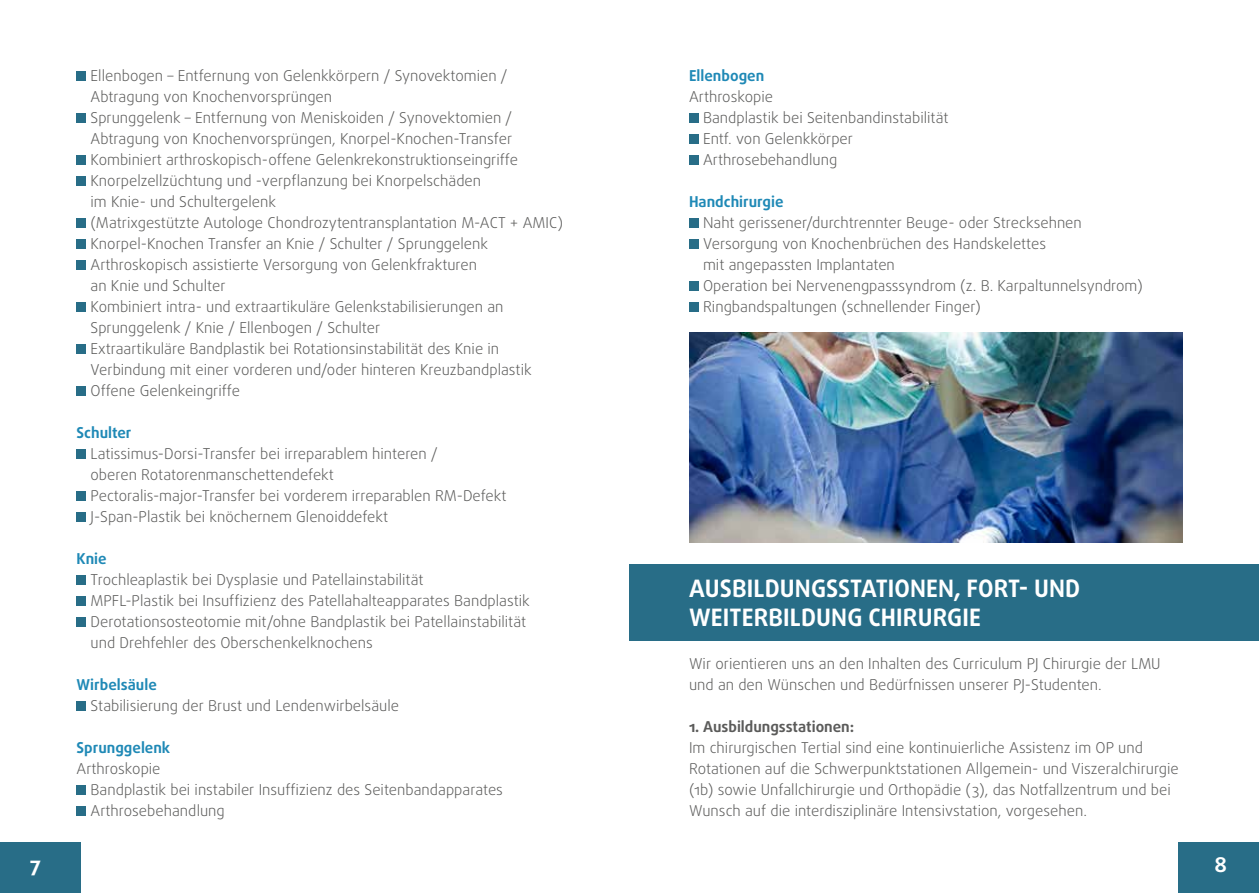
<style>
.page{position:relative;width:1259px;height:893px;background:#fff}
.page>*{position:absolute;margin:0;border:0;box-sizing:border-box;transform-origin:0 0}
.t1{font:700 24px/28.8px "Daxline Pro";letter-spacing:.005em;color:#fff}
.t2{font:700 21px "Daxline Pro";color:#fff}
.t3{font:300 15px/21px "Daxline Pro";color:#5b5b5a}
.t4{font:700 15px "Daxline Pro";color:#1f89b6}
.t5{font:700 15px "Daxline Pro";color:#5b5b5a}
</style>
<div class="page">
<div style="left:0;top:842px;width:81px;height:51px;background:#286d87"></div>
<div style="left:1178px;top:842px;width:81px;height:51px;background:#286d87"></div>
<div style="left:77px;top:71px;width:9px;height:10px;background:#286d87"></div>
<div style="left:77px;top:113px;width:9px;height:10px;background:#286d87"></div>
<div style="left:77px;top:155px;width:9px;height:10px;background:#286d87"></div>
<div style="left:77px;top:176px;width:9px;height:10px;background:#286d87"></div>
<div style="left:77px;top:218px;width:9px;height:10px;background:#286d87"></div>
<div style="left:77px;top:239px;width:9px;height:10px;background:#286d87"></div>
<div style="left:77px;top:260px;width:9px;height:10px;background:#286d87"></div>
<div style="left:77px;top:302px;width:9px;height:10px;background:#286d87"></div>
<div style="left:77px;top:344px;width:9px;height:10px;background:#286d87"></div>
<div style="left:77px;top:386px;width:9px;height:10px;background:#286d87"></div>
<div style="left:77px;top:449px;width:9px;height:10px;background:#286d87"></div>
<div style="left:77px;top:491px;width:9px;height:10px;background:#286d87"></div>
<div style="left:77px;top:512px;width:9px;height:10px;background:#286d87"></div>
<div style="left:77px;top:575px;width:9px;height:10px;background:#286d87"></div>
<div style="left:77px;top:596px;width:9px;height:10px;background:#286d87"></div>
<div style="left:77px;top:617px;width:9px;height:10px;background:#286d87"></div>
<div style="left:77px;top:785px;width:9px;height:10px;background:#286d87"></div>
<div style="left:77px;top:806px;width:9px;height:10px;background:#286d87"></div>
<div style="left:689px;top:113px;width:10px;height:10px;background:#286d87"></div>
<div style="left:689px;top:134px;width:10px;height:10px;background:#286d87"></div>
<div style="left:689px;top:155px;width:10px;height:10px;background:#286d87"></div>
<div style="left:689px;top:218px;width:10px;height:10px;background:#286d87"></div>
<div style="left:689px;top:239px;width:10px;height:10px;background:#286d87"></div>
<div style="left:689px;top:281px;width:10px;height:10px;background:#286d87"></div>
<div style="left:689px;top:302px;width:10px;height:10px;background:#286d87"></div>
<img style="left:689px;top:333px;width:493px;height:210px">
<div style="left:77px;top:701px;width:9px;height:10px;background:#286d87"></div>
<div style="left:629px;top:564px;width:630px;height:77px;background:#286d87"></div>
<p class="t3" style="left:91px;top:65px;width:474px">Ellenbogen – Entfernung von Gelenkkörpern / Synovektomien / Abtragung von Knochenvorsprüngen<br>Sprunggelenk – Entfernung von Meniskoiden / Synovektomien / Abtragung von Knochenvorsprüngen, Knorpel-Knochen-Transfer Kombiniert arthroskopisch-offene Gelenkrekonstruktionseingriffe Knorpelzellzüchtung und -verpflanzung bei Knorpelschäden<br>im Knie- und Schultergelenk<br>(Matrixgestützte Autologe Chondrozytentransplantation M-ACT + AMIC)<br>Knorpel-Knochen Transfer an Knie / Schulter / Sprunggelenk Arthroskopisch assistierte Versorgung von Gelenkfrakturen<br>an Knie und Schulter<br>Kombiniert intra- und extraartikuläre Gelenkstabilisierungen an Sprunggelenk / Knie / Ellenbogen / Schulter<br>Extraartikuläre Bandplastik bei Rotationsinstabilität des Knie in Verbindung mit einer vorderen und/oder hinteren Kreuzbandplastik Offene Gelenkeingriffe</p>
<p class="t4" style="left:77px;top:422px;width:56px">Schulter</p>
<p class="t3" style="left:91px;top:443px;width:417px">Latissimus-Dorsi-Transfer bei irreparablem hinteren /<br>oberen Rotatorenmanschettendefekt<br>Pectoralis-major-Transfer bei vorderem irreparablen RM-Defekt J-Span-Plastik bei knöchernem Glenoiddefekt</p>
<p class="t4" style="left:77px;top:548px;width:32px">Knie</p>
<p class="t3" style="left:91px;top:569px;width:441px">Trochleaplastik bei Dysplasie und Patellainstabilität<br>MPFL-Plastik bei Insuffizienz des Patellahalteapparates Bandplastik Derotationsosteotomie mit/ohne Bandplastik bei Patellainstabilität und Drehfehler des Oberschenkelknochens</p>
<p class="t4" style="left:77px;top:674px;width:82px">Wirbelsäule</p>
<p class="t3" style="left:91px;top:695px;width:310px">Stabilisierung der Brust und Lendenwirbelsäule</p>
<p class="t4" style="left:77px;top:737px;width:95px">Sprunggelenk</p>
<p class="t3" style="left:91px;top:758px;width:414px;text-indent:-14px">Arthroskopie<br>Bandplastik bei instabiler Insuffizienz des Seitenbandapparates<br>Arthrosebehandlung</p>
<p class="t4" style="left:689px;top:65px;width:77px">Ellenbogen</p>
<p class="t3" style="left:703px;top:86px;width:247px;text-indent:-14px">Arthroskopie<br>Bandplastik bei Seitenbandinstabilität<br>Entf. von Gelenkkörper<br>Arthrosebehandlung</p>
<p class="t4" style="left:689px;top:191px;width:96px">Handchirurgie</p>
<p class="t3" style="left:703px;top:212px;width:441px">Naht gerissener/durchtrennter Beuge- oder Strecksehnen Versorgung von Knochenbrüchen des Handskelettes<br>mit angepassten Implantaten<br>Operation bei Nervenengpasssyndrom (z. B. Karpaltunnelsyndrom)<br>Ringbandspaltungen (schnellender Finger)</p>
<h1 class="t1" style="left:689px;top:574px;width:393px">AUSBILDUNGSSTATIONEN, FORT- UND<br>WEITERBILDUNG CHIRURGIE</h1>
<p class="t3" style="left:689px;top:653px;width:473px">Wir orientieren uns an den Inhalten des Curriculum PJ Chirurgie der LMU und an den Wünschen und Bedürfnissen unserer PJ-Studenten.</p>
<p class="t5" style="left:689px;top:716px;width:167px">1. Ausbildungsstationen:</p>
<p class="t3" style="left:689px;top:737px;width:491px">Im chirurgischen Tertial sind eine kontinuierliche Assistenz im OP und Rotationen auf die Schwerpunktstationen Allgemein- und Viszeralchirurgie (1b) sowie Unfallchirurgie und Orthopädie (3), das Notfallzentrum und bei Wunsch auf die interdisziplinäre Intensivstation, vorgesehen.</p>
<h2 class="t2" style="left:30px;top:851px;width:13px">7</h2>
<h2 class="t2" style="left:1214px;top:851px;width:14px">8</h2>
</div>
